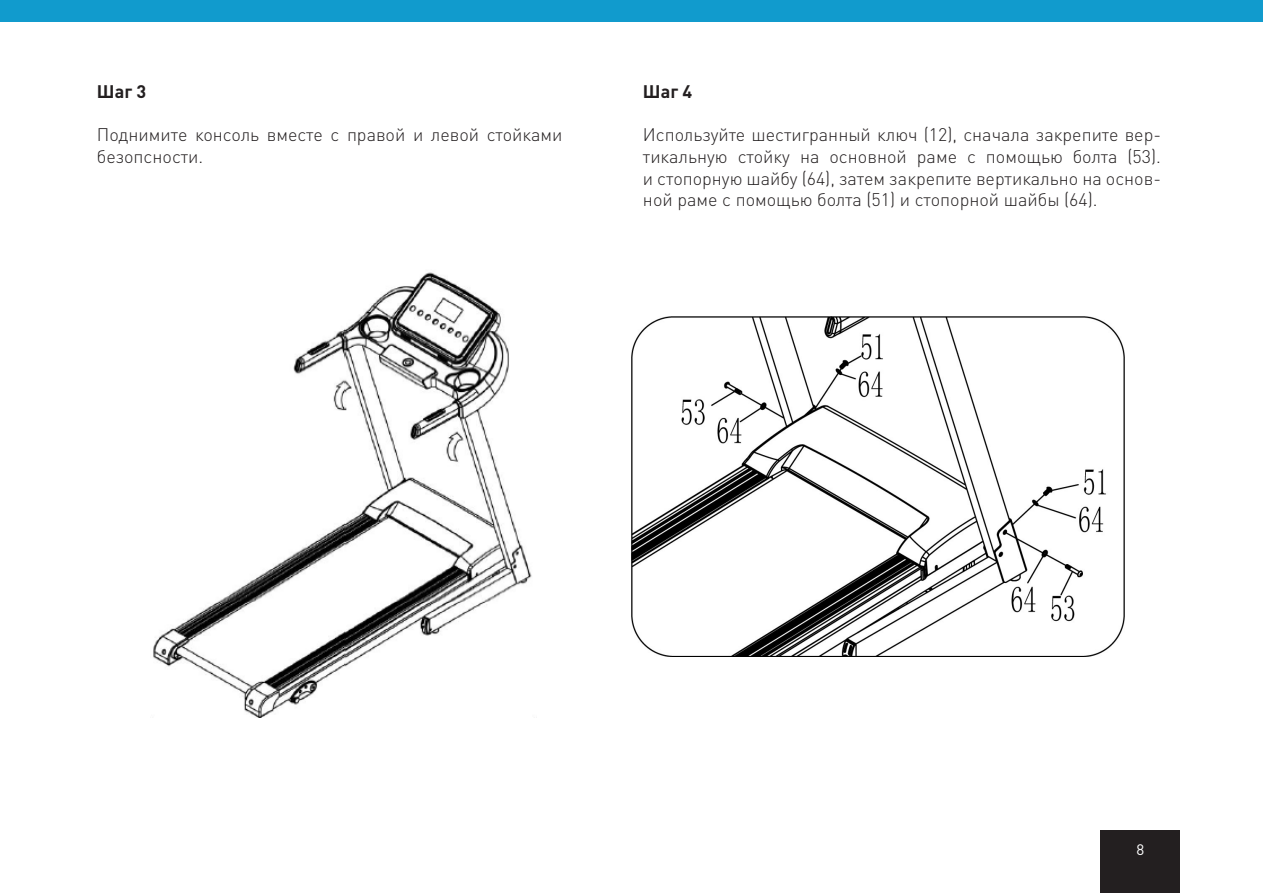
<style>
.page{position:relative;width:1263px;height:893px;background:#fff}
.page>*{position:absolute;margin:0;border:0;box-sizing:border-box;transform-origin:0 0}
.Обычный_текст{font:300 18px/21.6px "DIN Pro";color:#231f20}
.Обычный_текст-2{font:700 18px "DIN Pro";color:#231f20}
.t1{font:15px "DIN Pro";color:#fff}
</style>
<div class="page">
<div style="left:1101px;top:831px;width:79px;height:62px;background:#231f20"></div>
<img style="left:153px;top:272px;width:379px;height:445px">
<div style="left:0;top:0;width:1263px;height:21px;background:#119bcd"></div>
<img style="left:631px;top:317px;width:493px;height:340px">
<p class="Обычный_текст-2" style="left:97px;top:77px;width:51px">Шаг 3</p>
<p class="Обычный_текст" style="left:97px;top:122px;width:467px">Поднимите консоль вместе с правой и левой стойками безопсности.</p>
<p class="Обычный_текст-2" style="left:643px;top:77px;width:51px">Шаг 4</p>
<p class="Обычный_текст" style="left:643px;top:122px;width:520px;text-align:justify">Используйте шестигранный ключ (12), сначала закрепите вер&shy;тикальную стойку на основной раме с помощью болта (53). и стопорную шайбу (64), затем закрепите вертикально на основ&shy;ной раме с помощью болта (51) и стопорной шайбы (64).</p>
<p class="t1" style="left:1136px;top:839px;width:9px">8</p>
</div>
